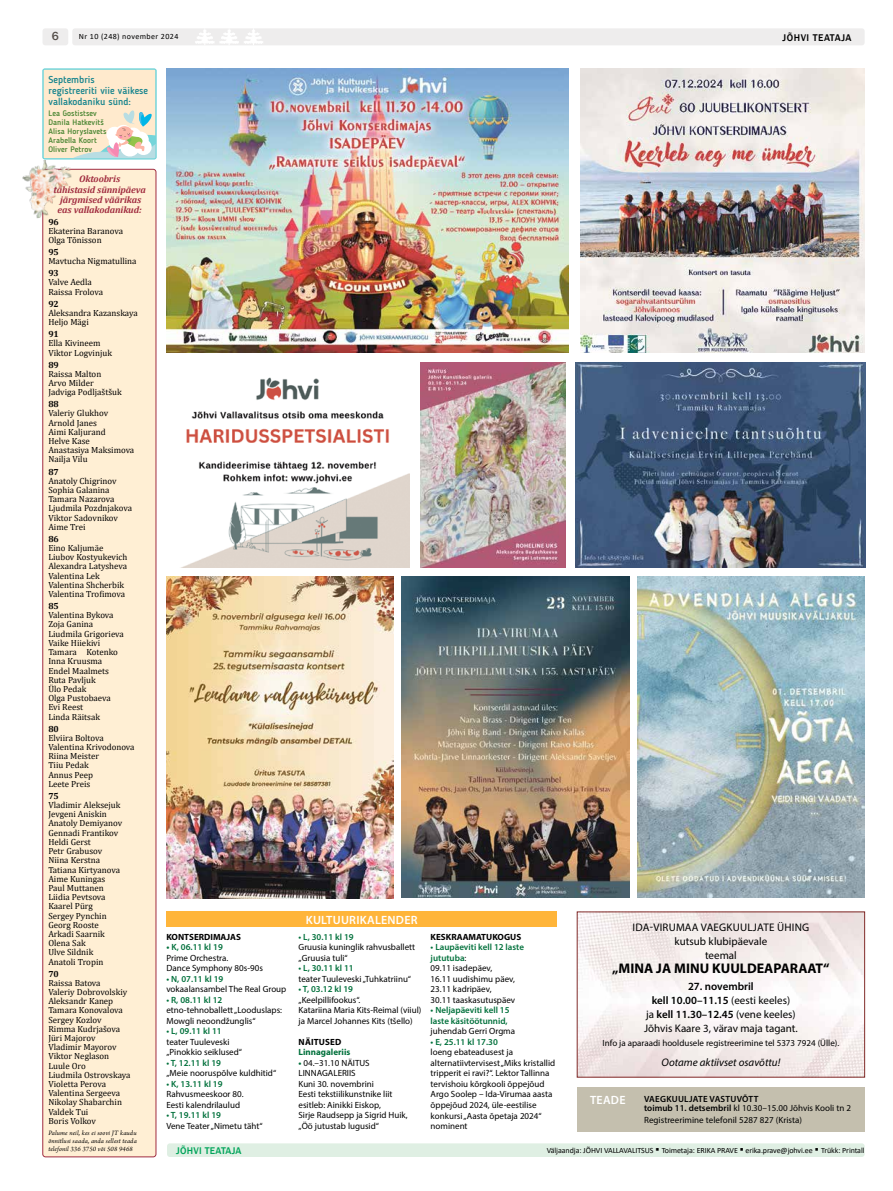
<style>
.page{position:relative;width:893px;height:1191px;background:#fff}
.page>*{position:absolute;margin:0;border:0;box-sizing:border-box;transform-origin:0 0}
.t1{font:700 14px "Myriad Pro";color:#000}
.t2{font:600 12px "Myriad Pro";letter-spacing:.02em;color:#fff}
.t3{font:500 12px "Franklin Gothic";color:#544d48}
.t4{font:11px/14px "Myriad Pro";color:#000;text-align:center}
.t5{font:italic 11px "Myriad Pro";color:#000}
.t6{font:500 10px/11px "Blogger Sans";color:#19858e}
.t7{font:500 10px "Franklin Gothic";letter-spacing:.05em;color:#000}
.t8{font:500 10px "Franklin Gothic";letter-spacing:.02em;color:#00a45a}
.t9{font:italic 700 9.5px/10.3px "Cambria";letter-spacing:-.01em;color:#a12d40;text-align:center}
.t10{font:9px/10.5px "Myriad Pro";color:#000}
.t11{font:600 9px/10.5px "Myriad Pro";color:#00703b}
.t12{font:600 9px/9px "Myriad Pro";letter-spacing:.025em;color:#000}
.t13{font:700 9px "Myriad Pro";color:#000}
.t14{font:700 9px "Myriad Pro";color:#00703b}
.t15{font:700 9px "Myriad Pro";letter-spacing:.02em;color:#000}
.t16{font:8.9px/9.2px "Cambria";color:#000}
.t17{font:700 8.9px "Cambria";color:#000}
.t18{font:8px "Calibri";letter-spacing:-.01em;color:#000}
.t19{font:500 8px/9px "Blogger Sans";letter-spacing:.01em;color:#498532}
.t20{font:8px "Calibri";letter-spacing:.05em;color:#000}
.t21{font:italic 7px/8px "Arno Pro";letter-spacing:.015em;color:#000;text-align:justify}
.s1{font-weight:700;color:#00703b}
.s2{font-weight:600;color:#00703b}
.s3{font-weight:600}
.s4{font-weight:400}
.s5{font-size:11.3px}
</style>
<div class="page">
<div style="left:72px;top:28px;width:793px;height:17px;background:#eeeded;border-radius:3px"></div>
<svg style="left:195px;top:28px;width:68px;height:17px"></svg>
<div style="left:43px;top:28px;width:25px;height:17px;background:#eeeded;border-radius:3px"></div>
<img style="left:579px;top:913px;width:284px;height:162px">
<div style="left:577px;top:1086px;width:288px;height:45px;background:#c4bfae"></div>
<div style="left:167px;top:1143px;width:698px;height:14px;background:#dfefe3;border-radius:3px"></div>
<div style="left:43px;top:169px;width:113px;height:987px;background:#ffefd4;border-radius:3px"></div>
<div style="left:42px;top:169px;width:114px;height:988px;border:1px solid #a12d41;border-radius:3px"></div>
<div style="left:43px;top:69px;width:113px;height:90px;background:#ffeacd;border-radius:2px"></div>
<div style="left:42px;top:69px;width:114px;height:90px;border:1px solid #74d5da;border-radius:2px"></div>
<div style="left:166px;top:911px;width:391px;height:16px;background:#ffb53a"></div>
<img style="left:22px;top:158px;width:52px;height:61px">
<svg style="left:54px;top:69px;width:102px;height:90px"></svg>
<img style="left:580px;top:69px;width:285px;height:284px">
<img style="left:183px;top:377px;width:227px;height:190px">
<img style="left:166px;top:69px;width:402px;height:284px">
<img style="left:420px;top:362px;width:145px;height:205px">
<img style="left:402px;top:576px;width:227px;height:322px">
<img style="left:638px;top:577px;width:227px;height:321px">
<img style="left:166px;top:577px;width:227px;height:321px">
<img style="left:576px;top:362px;width:289px;height:205px">
<h2 class="t3" style="left:52px;top:29px;width:9px">6</h2>
<p class="t20" style="left:79px;top:31px;width:101px">Nr 10 (248) november 2024</p>
<p class="t7" style="left:783px;top:31px;width:70px">JÕHVI TEATAJA</p>
<p class="t6" style="left:49px;top:73px;width:101px">Septembris<br>registreeriti viie väikese vallakodaniku sünd:</p>
<p class="t19" style="left:49px;top:109px;width:59px">Lea Gostistsev<br>Danila Hatkevitš<br>Alisa Horyslavets<br>Arabella Koort<br>Oliver Petrov</p>
<p class="t9" style="left:53px;top:173px;width:94px">Oktoobris<br>tähistasid sünnipäeva järgmised väärikas eas vallakodanikud:</p>
<p class="t17" style="left:48px;top:215px;width:12px">96</p>
<p class="t16" style="left:48px;top:226px;width:76px">Ekaterina Baranova<br>Olga Tõnisson</p>
<p class="t17" style="left:48px;top:246px;width:12px">95</p>
<p class="t16" style="left:48px;top:256px;width:90px">Mavtucha Nigmatullina</p>
<p class="t17" style="left:48px;top:267px;width:12px">93</p>
<p class="t16" style="left:48px;top:278px;width:56px">Valve Aedla<br>Raissa Frolova</p>
<p class="t17" style="left:48px;top:297px;width:12px">92</p>
<p class="t16" style="left:48px;top:308px;width:91px">Aleksandra Kazanskaya<br>Heljo Mägi</p>
<p class="t17" style="left:48px;top:328px;width:12px">91</p>
<p class="t16" style="left:48px;top:339px;width:65px">Ella Kivineem<br>Viktor Logvinjuk</p>
<p class="t17" style="left:48px;top:358px;width:12px">89</p>
<p class="t16" style="left:48px;top:369px;width:75px">Raissa Malton<br>Arvo Milder<br>Jadviga Podljaštšuk</p>
<p class="t17" style="left:48px;top:398px;width:12px">88</p>
<p class="t16" style="left:48px;top:409px;width:87px">Valeriy Glukhov<br>Arnold Janes<br>Aimi Kaljurand<br>Helve Kase<br>Anastasiya Maksimova<br>Nailja Vilu</p>
<p class="t17" style="left:48px;top:465px;width:12px">87</p>
<p class="t16" style="left:48px;top:476px;width:85px">Anatoly Chigrinov<br>Sophia Galanina<br>Tamara Nazarova<br>Ljudmila Pozdnjakova<br>Viktor Sadovnikov<br>Aime Trei</p>
<p class="t17" style="left:48px;top:532px;width:12px">86</p>
<p class="t16" style="left:48px;top:543px;width:81px">Eino Kaljumäe<br>Liubov Kostyukevich<br>Alexandra Latysheva<br>Valentina Lek<br>Valentina Shcherbik<br>Valentina Trofimova</p>
<p class="t17" style="left:48px;top:600px;width:12px">85</p>
<p class="t16" style="left:48px;top:610px;width:77px">Valentina Bykova<br>Zoja Ganina<br>Liudmila Grigorieva<br>Vaike Hiiekivi<br>Tamara Kotenko<br>Inna Kruusma<br>Endel Maalmets<br>Ruta Pavljuk<br>Ülo Pedak<br>Olga Pustobaeva<br>Evi Reest<br>Linda Räitsak</p>
<p class="t17" style="left:48px;top:722px;width:12px">80</p>
<p class="t16" style="left:48px;top:733px;width:88px">Elviira Boltova<br>Valentina Krivodonova<br>Riina Meister<br>Tiiu Pedak<br>Annus Peep<br>Leete Preis</p>
<p class="t17" style="left:48px;top:789px;width:12px">75</p>
<p class="t16" style="left:48px;top:800px;width:75px">Vladimir Aleksejuk<br>Jevgeni Aniskin<br>Anatoly Demiyanov<br>Gennadi Frantikov<br>Heldi Gerst<br>Petr Grabusov<br>Niina Kerstna<br>Tatiana Kirtyanova<br>Aime Kuningas<br>Paul Muttanen<br>Liidia Pevtsova<br>Kaarel Pürg<br>Sergey Pynchin<br>Georg Rooste<br>Arkadi Saarnik<br>Olena Sak<br>Ulve Sildnik<br>Anatoli Tropin</p>
<p class="t17" style="left:48px;top:967px;width:12px">70</p>
<p class="t16" style="left:48px;top:978px;width:84px">Raissa Batova<br>Valeriy Dobrovolskiy<br>Aleksandr Kanep<br>Tamara Konovalova<br>Sergey Kozlov<br>Rimma Kudrjašova<br>Jüri Majorov<br>Vladimir Mayorov<br>Viktor Neglason<br>Luule Oro<br>Liudmila Ostrovskaya<br>Violetta Perova<br>Valentina Sergeeva<br>Nikolay Shabarchin<br>Valdek Tui<br>Boris Volkov</p>
<p class="t21" style="left:48px;top:1129px;width:90px">Palume neil, kes ei soovi JT kaudu õnnitlusi saada, anda sellest teada telefonil 336 3750 või 508 9468</p>
<p class="t13" style="left:166px;top:931px;width:76px">KONTSERDIMAJAS</p>
<p class="t10" style="left:166px;top:942px;width:98px"><span class="s1">•</span> <span class="s2">K, 06.11 kl 19<br></span>Prime Orchestra.<br>Dance Symphony 80s-90s</p>
<p class="t11" style="left:166px;top:973px;width:58px">• N, 07.11 kl 19</p>
<p class="t10" style="left:166px;top:984px;width:121px">vokaalansambel The Real Group</p>
<p class="t11" style="left:166px;top:994px;width:57px">• R, 08.11 kl 12</p>
<p class="t10" style="left:166px;top:1005px;width:117px">etno-tehnoballett „Looduslaps:<br>Mowgli neoondžunglis“</p>
<p class="t11" style="left:166px;top:1025px;width:57px">• L, 09.11 kl 11</p>
<p class="t10" style="left:166px;top:1036px;width:77px">teater Tuuleveski „Pinokkio seiklused“</p>
<p class="t11" style="left:166px;top:1057px;width:56px">• T, 12.11 kl 19</p>
<p class="t10" style="left:166px;top:1068px;width:111px">„Meie nooruspõlve kuldhitid“</p>
<p class="t11" style="left:166px;top:1078px;width:58px">• K, 13.11 kl 19</p>
<p class="t10" style="left:166px;top:1089px;width:79px">Rahvusmeeskoor 80.<br>Eesti kalendrilaulud</p>
<p class="t11" style="left:166px;top:1109px;width:56px">• T, 19.11 kl 19</p>
<p class="t10" style="left:166px;top:1120px;width:98px">Vene Teater „Nimetu täht“</p>
<h2 class="t2" style="left:306px;top:912px;width:113px">KULTUURIKALENDER</h2>
<p class="t11" style="left:299px;top:931px;width:57px">• L, 30.11 kl 19</p>
<p class="t10" style="left:299px;top:942px;width:118px">Gruusia kuninglik rahvusballett „Gruusia tuli“</p>
<p class="t11" style="left:299px;top:963px;width:57px">• L, 30.11 kl 11</p>
<p class="t10" style="left:299px;top:973px;width:114px">teater Tuuleveski „Tuhkatriinu“</p>
<p class="t11" style="left:299px;top:984px;width:56px">• T, 03.12 kl 19</p>
<p class="t10" style="left:299px;top:994px;width:124px">„Keelpillifookus“.<br>Katariina Maria Kits-Reimal (viiul) ja Marcel Johannes Kits (tšello)</p>
<p class="t15" style="left:299px;top:1036px;width:44px">NÄITUSED</p>
<p class="t14" style="left:299px;top:1046px;width:53px">Linnagaleriis</p>
<p class="t10" style="left:299px;top:1057px;width:111px"><span class="s1">•</span> 04.–31.10 NÄITUS<br>LINNAGALERIIS<br>Kuni 30. novembrini<br>Eesti tekstiilikunstnike liit esitleb: Ainikki Eiskop,<br>Sirje Raudsepp ja Sigrid Huik, „Öö jutustab lugusid“</p>
<p class="t13" style="left:431px;top:931px;width:92px">KESKRAAMATUKOGUS</p>
<p class="t10" style="left:431px;top:942px;width:95px"><span class="s2">• Laupäeviti kell 12 laste jututuba</span>:<br>09.11 isadepäev,<br>16.11 uudishimu päev,<br>23.11 kadripäev,<br>30.11 taaskasutuspäev</p>
<p class="t11" style="left:431px;top:1005px;width:80px">• Neljapäeviti kell 15 laste käsitöötunnid,</p>
<p class="t10" style="left:431px;top:1026px;width:86px">juhendab Gerri Orgma</p>
<p class="t11" style="left:431px;top:1036px;width:69px">• E, 25.11 kl 17.30</p>
<p class="t10" style="left:431px;top:1047px;width:126px">loeng ebateadusest ja alternatiivtervisest „Miks kristallid tripperit ei ravi?“. Lektor Tallinna tervishoiu kõrgkooli õppejõud<br>Argo Soolep – Ida-Virumaa aasta õppejõud 2024, üle-eestilise konkursi „Aasta õpetaja 2024“ nominent</p>
<p class="t4" style="left:632px;top:920px;width:178px">IDA-VIRUMAA VAEGKUULJATE ÜHING kutsub klubipäevale<br>teemal</p>
<h1 class="t1" style="left:612px;top:959px;width:219px">„MINA JA MINU KUULDEAPARAAT“</h1>
<p class="t4" style="left:644px;top:979px;width:155px"><span class="s3">27. novembril<br>kell 10.00–11.15</span> (eesti keeles)<br>ja <span class="s3">kell 11.30–12.45</span> (vene keeles)<br>Jõhvis Kaare 3, värav maja tagant.</p>
<p class="t10" style="left:603px;top:1037px;width:238px">Info ja aparaadi hooldusele registreerimine tel 5373 7924 (Ülle).</p>
<p class="t5" style="left:661px;top:1055px;width:120px">Ootame aktiivset osavõttu!</p>
<h2 class="t2" style="left:590px;top:1092px;width:37px">TEADE</h2>
<p class="t12" style="left:644px;top:1094px;width:209px">VAEGKUULJATE VASTUVÕTT<br>toimub 11. detsembril <span class="s4">kl 10.30–15.00 Jõhvis Kooli tn 2</span></p>
<p class="t10" style="left:644px;top:1114px;width:160px">Registreerimine telefonil 5287 827 (Krista)</p>
<p class="t8" style="left:176px;top:1144px;width:67px">JÕHVI TEATAJA</p>
<p class="t18" style="left:547px;top:1144px;width:319px">Väljaandja: JÕHVI VALLAVALITSUS <span class="s5">▪</span> Toimetaja: ERIKA PRAVE <span class="s5">▪</span> erika.prave@johvi.ee <span class="s5">▪</span> Trükk: Printall</p>
</div>
